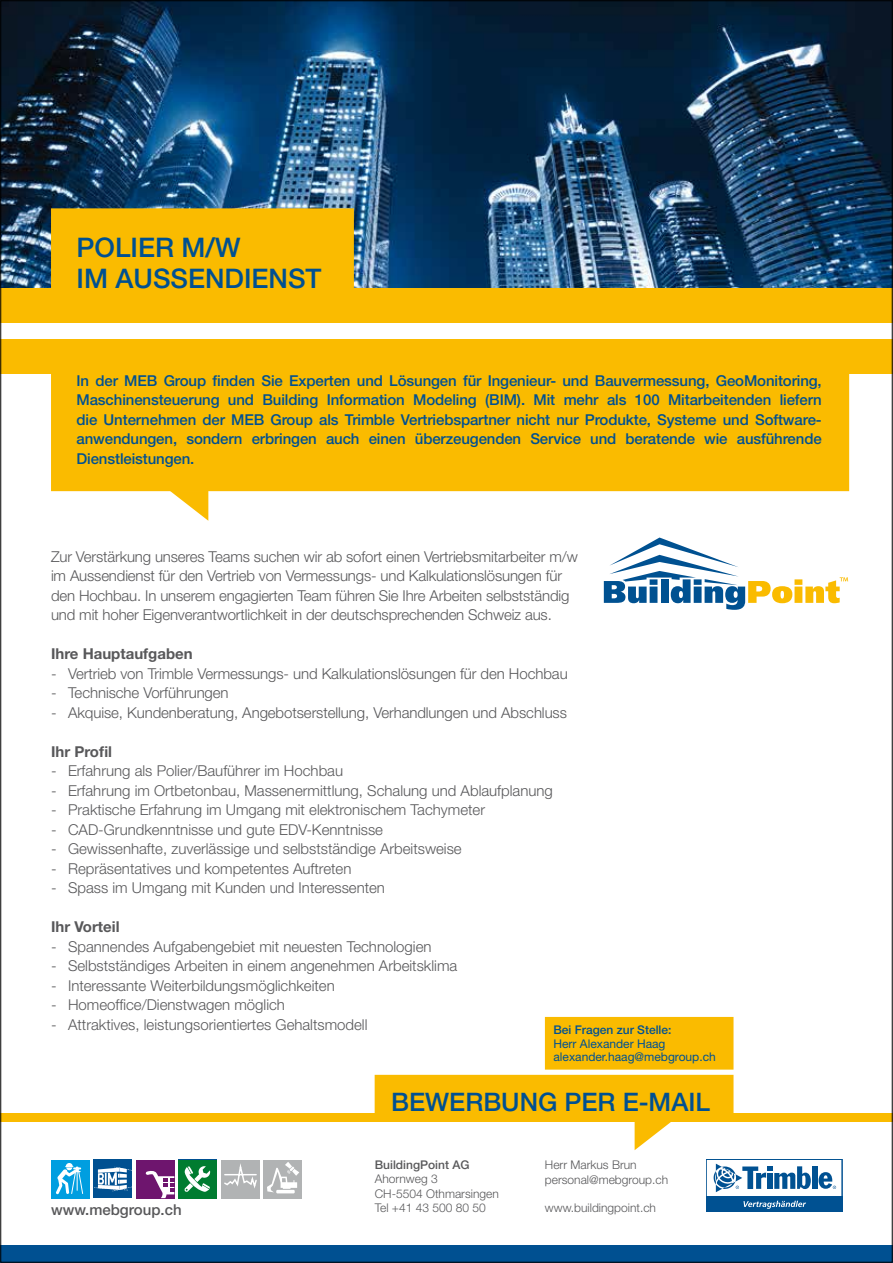
<style>
.page{position:relative;width:893px;height:1263px;background:#fff}
.page>*{position:absolute;margin:0;border:0;box-sizing:border-box;transform-origin:0 0}
.t1{font:500 27px/31.5px "Helvetica Neue";color:#005091}
.t2{font:500 25.5px "Helvetica Neue";color:#005091}
.t3{font:300 15px/19.5px "Helvetica Neue";color:#58585a}
.t4{font:500 15px/19.5px "Helvetica Neue";letter-spacing:-.01em;color:#005091;text-align:justify}
.t5{font:700 15px "Helvetica Neue";color:#58585a}
.t6{font:500 15px "Helvetica Neue";color:#58585a}
.t7{font:300 12px/14.2px "Helvetica Neue";color:#58585a}
.t8{font:12px/13.5px "Helvetica Neue";color:#005192}
.t9{font:500 12px "Helvetica Neue";color:#005192}
.t10{font:500 12px "Helvetica Neue";color:#58585a}
</style>
<div class="page">
<img style="left:2px;top:2px;width:889px;height:286px">
<div style="left:136px;top:1160px;width:38px;height:38px;background:#6e156e"></div>
<div style="left:0;top:1246px;width:893px;height:17px;background:#005091"></div>
<div style="left:0;top:1113px;width:893px;height:8px;background:#fabb00"></div>
<div style="left:51px;top:208px;width:303px;height:80px;background:#fabb00"></div>
<div style="left:51px;top:373px;width:798px;height:118px;background:#fabb00"></div>
<div style="left:0;top:288px;width:893px;height:34px;background:#fabb00"></div>
<div style="left:0;top:339px;width:893px;height:34px;background:#fabb00"></div>
<svg style="left:170px;top:491px;width:38px;height:30px"></svg>
<div style="left:706px;top:1196px;width:136px;height:15px;background:#005192"></div>
<div style="left:812px;top:1166px;width:5px;height:23px;background:#005192"></div>
<svg style="left:714px;top:1163px;width:97px;height:29px"></svg>
<svg style="left:819px;top:1172px;width:17px;height:17px"></svg>
<svg style="left:743px;top:1201px;width:63px;height:8px"></svg>
<div style="left:706px;top:1159px;width:136px;height:53px;border:1px solid #005091"></div>
<div style="left:51px;top:1160px;width:38px;height:38px;background:#009ee0"></div>
<svg style="left:56px;top:1163px;width:27px;height:31px"></svg>
<div style="left:221px;top:1160px;width:39px;height:38px;background:#b1b3b4"></div>
<svg style="left:224px;top:1163px;width:33px;height:25px"></svg>
<div style="left:264px;top:1160px;width:38px;height:38px;background:#b1b3b4"></div>
<hr style="left:276px;top:1190px;width:19px;height:3px;background:#fff">
<svg style="left:267px;top:1162px;width:32px;height:30px"></svg>
<div style="left:179px;top:1160px;width:38px;height:38px;background:#007c30"></div>
<svg style="left:145px;top:1166px;width:66px;height:32px"></svg>
<div style="left:94px;top:1160px;width:38px;height:38px;background:#005091"></div>
<svg style="left:94px;top:1167px;width:38px;height:25px"></svg>
<div style="left:545px;top:1017px;width:188px;height:52px;background:#fabb00"></div>
<svg style="left:375px;top:1075px;width:358px;height:75px"></svg>
<svg style="left:604px;top:537px;width:244px;height:73px"></svg>
<h1 class="t1" style="left:77px;top:231px;width:247px">POLIER M/W<br>IM AUSSENDIENST</h1>
<p class="t4" style="left:77px;top:371px;width:747px">In der MEB Group finden Sie Experten und Lösungen für Ingenieur- und Bauvermessung, GeoMonitoring, Maschinensteuerung und Building Information Modeling (BIM). Mit mehr als 100 Mitarbeitenden liefern die Unternehmen der MEB Group als Trimble Vertriebspartner nicht nur Produkte, Systeme und Software&shy;anwendungen, sondern erbringen auch einen überzeugenden Service und beratende wie ausführende Dienstleistungen.</p>
<p class="t3" style="left:51px;top:546px;width:528px">Zur Verstärkung unseres Teams suchen wir ab sofort einen Vertriebsmitarbeiter m/w im Aussendienst für den Vertrieb von Vermessungs- und Kalkulationslösungen für den Hochbau. In unserem engagierten Team führen Sie Ihre Arbeiten selbstständig und mit hoher Eigenverantwortlichkeit in der deutschsprechenden Schweiz aus.</p>
<p class="t5" style="left:51px;top:644px;width:143px">Ihre Hauptaufgaben</p>
<p class="t3" style="left:51px;top:663px;width:518px">- Vertrieb von Trimble Vermessungs- und Kalkulationslösungen für den Hochbau</p>
<p class="t3" style="left:51px;top:683px;width:179px">- Technische Vorführungen</p>
<p class="t3" style="left:51px;top:702px;width:517px">- Akquise, Kundenberatung, Angebotserstellung, Verhandlungen und Abschluss</p>
<p class="t5" style="left:51px;top:742px;width:63px">Ihr Profil</p>
<p class="t3" style="left:51px;top:761px;width:294px">- Erfahrung als Polier/Bauführer im Hochbau</p>
<p class="t3" style="left:51px;top:780px;width:503px">- Erfahrung im Ortbetonbau, Massenermittlung, Schalung und Ablaufplanung</p>
<p class="t3" style="left:51px;top:800px;width:436px">- Praktische Erfahrung im Umgang mit elektronischem Tachymeter</p>
<p class="t3" style="left:51px;top:819px;width:334px">- CAD-Grundkenntnisse und gute EDV-Kenntnisse</p>
<p class="t3" style="left:51px;top:839px;width:412px">- Gewissenhafte, zuverlässige und selbstständige Arbeitsweise</p>
<p class="t3" style="left:51px;top:858px;width:302px">- Repräsentatives und kompetentes Auftreten</p>
<p class="t3" style="left:51px;top:878px;width:335px">- Spass im Umgang mit Kunden und Interessenten</p>
<p class="t5" style="left:51px;top:917px;width:70px">Ihr Vorteil</p>
<p class="t3" style="left:51px;top:936px;width:382px">- Spannendes Aufgabengebiet mit neuesten Technologien</p>
<p class="t3" style="left:51px;top:956px;width:408px">- Selbstständiges Arbeiten in einem angenehmen Arbeitsklima</p>
<p class="t3" style="left:51px;top:975px;width:285px">- Interessante Weiterbildungsmöglichkeiten</p>
<p class="t3" style="left:51px;top:995px;width:235px">- Homeoffice/Dienstwagen möglich</p>
<p class="t3" style="left:51px;top:1014px;width:318px">- Attraktives, leistungsorientiertes Gehaltsmodell</p>
<p class="t9" style="left:553px;top:1023px;width:120px">Bei Fragen zur Stelle:</p>
<p class="t8" style="left:553px;top:1036px;width:164px">Herr Alexander Haag alexander.haag@mebgroup.ch</p>
<p class="t6" style="left:51px;top:1201px;width:132px">www.mebgroup.ch</p>
<h2 class="t2" style="left:391px;top:1087px;width:320px">BEWERBUNG PER E-MAIL</h2>
<p class="t10" style="left:375px;top:1158px;width:96px">BuildingPoint AG</p>
<p class="t7" style="left:375px;top:1172px;width:126px">Ahornweg 3<br>CH-5504 Othmarsingen<br>Tel +41 43 500 80 50</p>
<p class="t7" style="left:545px;top:1158px;width:125px">Herr Markus Brun personal@mebgroup.ch</p>
<p class="t7" style="left:545px;top:1200px;width:113px">www.buildingpoint.ch</p>
</div>
